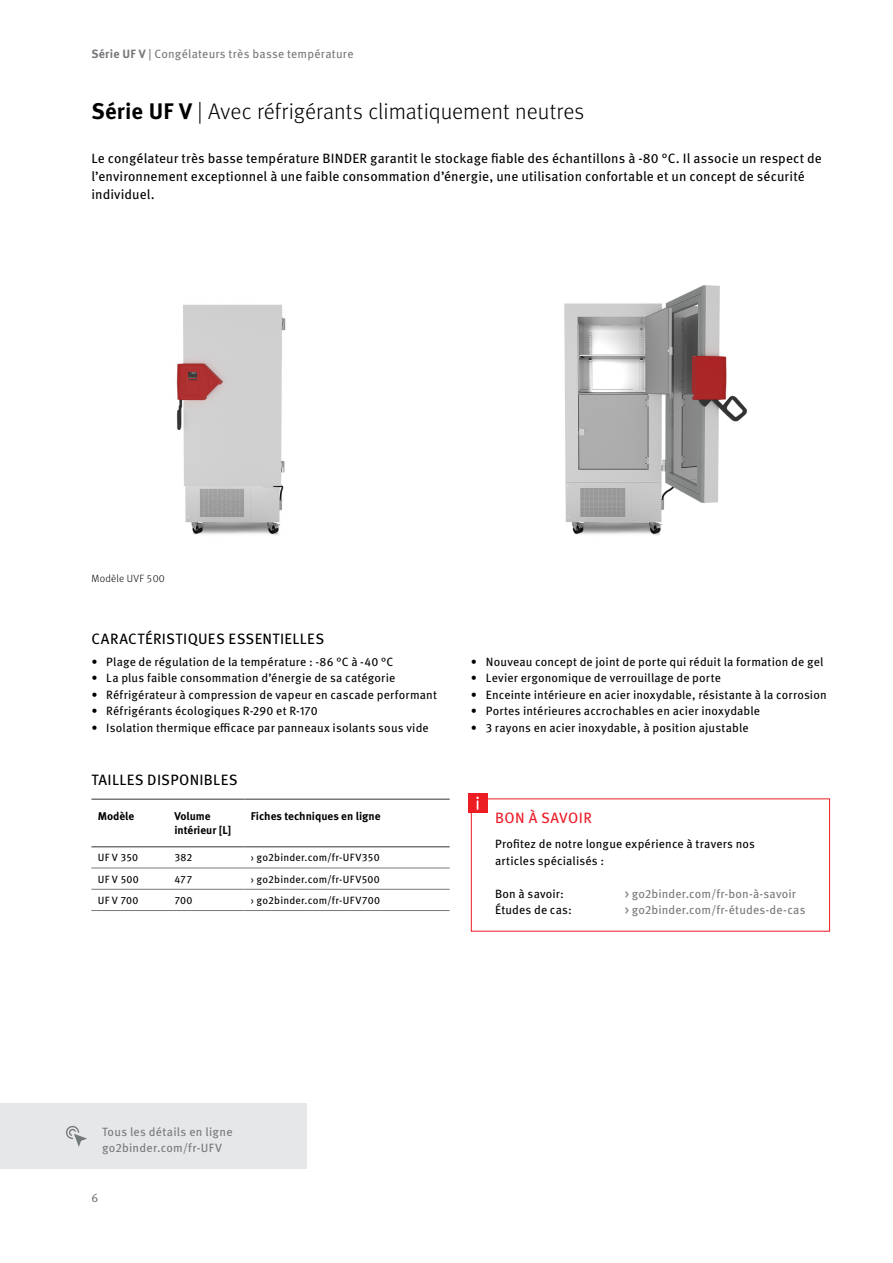
<style>
.page{position:relative;width:893px;height:1263px;background:#fff}
.page>*{position:absolute;margin:0;border:0;box-sizing:border-box;transform-origin:0 0}
.t1{font:300 22.5px "Meta Pro";color:#000}
.t2{font:15px "Meta Pro";letter-spacing:.02em;color:#000}
.t3{font:15px "Meta Pro";letter-spacing:.025em;color:#eb1d2a}
.t4{font:13.5px/18px "Meta Pro";letter-spacing:.005em;color:#000}
.t5{font:12px/16.5px "Meta Pro";letter-spacing:.01em;color:#000}
.t6{font:12px/16.5px "Meta Pro";letter-spacing:.02em;color:#77787b}
.t7{font:700 11.25px/13.5px "Meta Pro";color:#000}
.t8{font:10.5px "Meta Pro";letter-spacing:.02em;color:#000}
.t9{font:300 10.5px "Meta Pro";letter-spacing:.025em;color:#000}
.s1{font-weight:700}
</style>
<div class="page">
<div style="left:0;top:1103px;width:306px;height:66px;background:#e6e7e8"></div>
<svg style="left:66px;top:1126px;width:21px;height:21px"></svg>
<img style="left:176px;top:285px;width:571px;height:251px">
<hr style="left:91px;top:798px;width:77px;height:2px;background:#77787b">
<hr style="left:91px;top:846px;width:77px;height:1px;background:#77787b">
<hr style="left:168px;top:798px;width:76px;height:2px;background:#77787b">
<hr style="left:168px;top:846px;width:76px;height:1px;background:#77787b">
<hr style="left:244px;top:798px;width:206px;height:2px;background:#77787b">
<hr style="left:244px;top:846px;width:206px;height:1px;background:#77787b">
<hr style="left:91px;top:868px;width:77px;height:1px;background:#77787b">
<hr style="left:168px;top:868px;width:76px;height:1px;background:#77787b">
<hr style="left:244px;top:868px;width:206px;height:1px;background:#77787b">
<hr style="left:91px;top:889px;width:77px;height:1px;background:#77787b">
<hr style="left:91px;top:910px;width:77px;height:1px;background:#77787b">
<hr style="left:168px;top:889px;width:76px;height:1px;background:#77787b">
<hr style="left:168px;top:910px;width:76px;height:1px;background:#77787b">
<hr style="left:244px;top:889px;width:206px;height:1px;background:#77787b">
<hr style="left:244px;top:910px;width:206px;height:1px;background:#77787b">
<div style="left:468px;top:793px;width:19px;height:20px;background:#ed1d24"></div>
<svg style="left:476px;top:796px;width:3px;height:14px"></svg>
<p class="t6" style="left:91px;top:44px;width:264px"><span class="s1">Série UF V</span> | Congélateurs très basse température</p>
<h1 class="t1" style="left:91px;top:95px;width:494px"><span class="s1">Série UF V</span> | Avec réfrigérants climatiquement neutres</h1>
<p class="t4" style="left:91px;top:148px;width:732px">Le congélateur très basse température BINDER garantit le stockage fiable des échantillons à -80 °C. Il associe un respect de l’environnement exceptionnel à une faible consommation d’énergie, une utilisation confortable et un concept de sécurité individuel.</p>
<p class="t9" style="left:91px;top:571px;width:75px">Modèle UVF 500</p>
<p class="t2" style="left:91px;top:627px;width:234px">CARACTÉRISTIQUES ESSENTIELLES</p>
<p class="t5" style="left:91px;top:653px;width:303px">• Plage de régulation de la température : -86 °C à -40 °C</p>
<p class="t5" style="left:91px;top:669px;width:305px">• La plus faible consommation d’énergie de sa catégorie</p>
<p class="t5" style="left:91px;top:686px;width:347px">• Réfrigérateur à compression de vapeur en cascade performant</p>
<p class="t5" style="left:91px;top:702px;width:228px">• Réfrigérants écologiques R-290 et R-170</p>
<p class="t5" style="left:91px;top:719px;width:339px">• Isolation thermique efficace par panneaux isolants sous vide</p>
<p class="t2" style="left:91px;top:769px;width:148px">TAILLES DISPONIBLES</p>
<p class="t7" style="left:98px;top:809px;width:38px">Modèle</p>
<p class="t7" style="left:174px;top:809px;width:58px">Volume intérieur [L]</p>
<p class="t7" style="left:251px;top:809px;width:131px">Fiches techniques en ligne</p>
<p class="t8" style="left:98px;top:850px;width:42px">UF V 350</p>
<p class="t8" style="left:174px;top:850px;width:20px">382</p>
<p class="t8" style="left:251px;top:850px;width:130px">› go2binder.com/fr-UFV350</p>
<p class="t8" style="left:98px;top:871px;width:43px">UF V 500</p>
<p class="t8" style="left:174px;top:871px;width:20px">477</p>
<p class="t8" style="left:251px;top:871px;width:131px">› go2binder.com/fr-UFV500</p>
<p class="t8" style="left:98px;top:892px;width:42px">UF V 700</p>
<p class="t8" style="left:174px;top:892px;width:20px">700</p>
<p class="t8" style="left:251px;top:892px;width:131px">› go2binder.com/fr-UFV700</p>
<p class="t5" style="left:471px;top:653px;width:354px">• Nouveau concept de joint de porte qui réduit la formation de gel</p>
<p class="t5" style="left:471px;top:669px;width:252px">• Levier ergonomique de verrouillage de porte</p>
<p class="t5" style="left:471px;top:686px;width:357px">• Enceinte intérieure en acier inoxydable, résistante à la corrosion</p>
<p class="t5" style="left:471px;top:702px;width:291px">• Portes intérieures accrochables en acier inoxydable</p>
<p class="t5" style="left:471px;top:719px;width:279px">• 3 rayons en acier inoxydable, à position ajustable</p>
<p class="t3" style="left:495px;top:807px;width:98px">BON À SAVOIR</p>
<p class="t5" style="left:495px;top:835px;width:261px">Profitez de notre longue expérience à travers nos articles spécialisés :</p>
<p class="t5" style="left:495px;top:885px;width:70px">Bon à savoir:</p>
<p class="t6" style="left:625px;top:885px;width:173px">&gt; go2binder.com/fr-bon-à-savoir</p>
<p class="t5" style="left:495px;top:901px;width:78px">Études de cas:</p>
<p class="t6" style="left:625px;top:901px;width:182px">&gt; go2binder.com/fr-études-de-cas</p>
<p class="t6" style="left:102px;top:1123px;width:132px">Tous les détails en ligne go2binder.com/fr-UFV</p>
<p class="t6" style="left:91px;top:1189px;width:8px">6</p>
</div>
